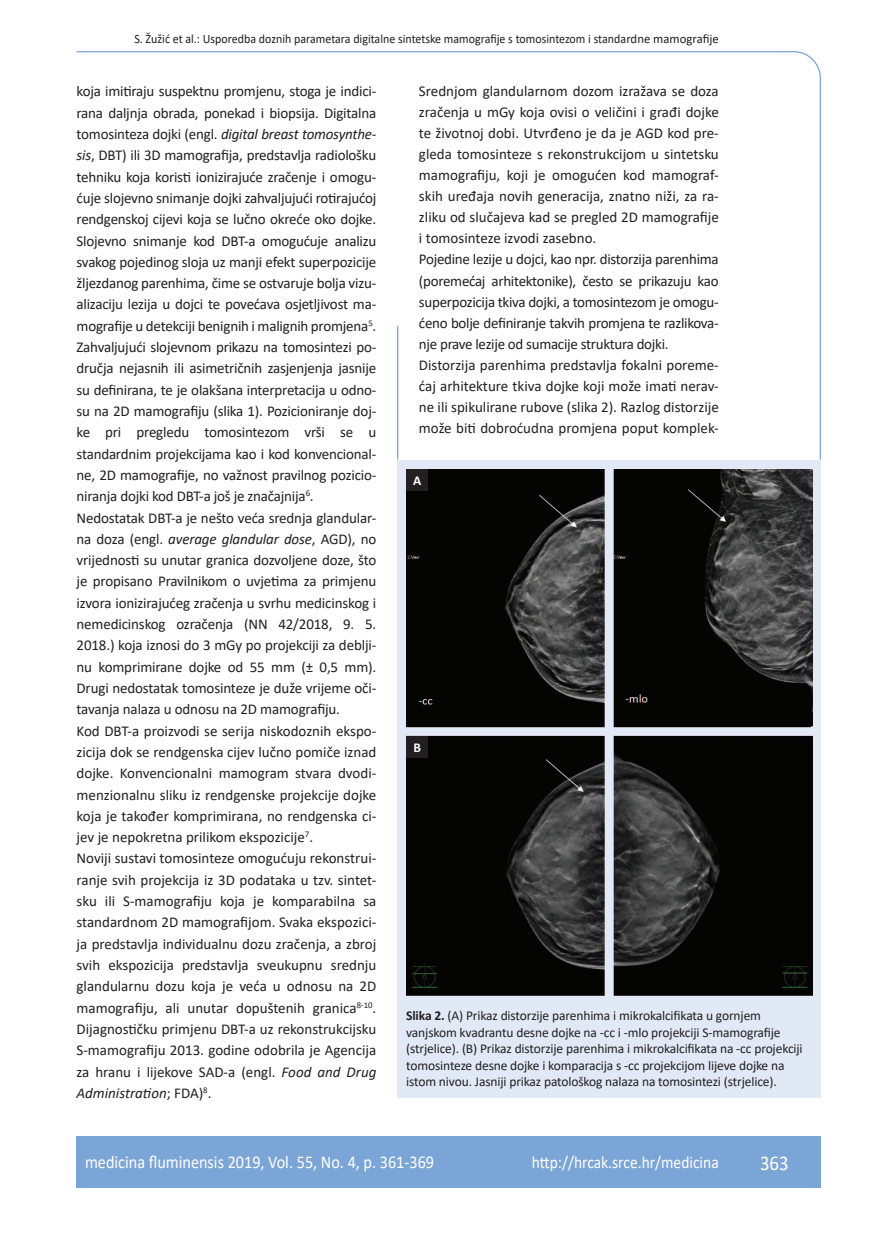
<style>
.page{position:relative;width:872px;height:1234px;background:#fff}
.page>*{position:absolute;margin:0;border:0;box-sizing:border-box;transform-origin:0 0}
.t1{font:21px "Calibri";color:#fff;scale:.9 1}
.t2{font:18px "Calibri";color:#fff;scale:.9 1}
.t3{font:17.25px "Calibri";color:#fff;scale:.9 1}
.osnovni_tekst{font:15px/21.3px "Calibri";letter-spacing:-.01em;color:#231f20;text-align:justify}
.potpis_slika{font:13.5px/16.5px "Calibri";letter-spacing:-.01em;color:#231f20}
.potpis_slika-2{font:700 13.5px "Calibri";color:#fff}
.glava{font:12.75px "Calibri";color:#231f20;scale:.94 1}
.s1{font-style:italic}
.s2{font-weight:700}
</style>
<div class="page">
<svg style="left:76px;top:51px;width:745px;height:409px"></svg>
<hr style="left:397px;top:325px;width:1px;height:134px;background:#7ca5d7">
<div style="left:77px;top:1135px;width:744px;height:51px;background:#7ca5d7"></div>
<div style="left:398px;top:460px;width:422px;height:637px;background:#e1e9f6"></div>
<img style="left:406px;top:469px;width:407px;height:526px">
<div style="left:406px;top:469px;width:22px;height:22px;background:#231f20"></div>
<div style="left:406px;top:736px;width:22px;height:21px;background:#231f20"></div>
<p class="glava" style="left:134px;top:29px;width:623px">S. Žužić et al.: Usporedba doznih parametara digitalne sintetske mamografije s tomosintezom i standardne mamografije</p>
<p class="osnovni_tekst" style="left:77px;top:80px;width:301px">koja imitiraju suspektnu promjenu, stoga je indici&shy;rana daljnja obrada, ponekad i biopsija. Digitalna tomosinteza dojki (engl. <span class="s1">digital breast tomosynthe&shy;sis</span>, DBT) ili 3D mamografija, predstavlja radiološku tehniku koja koristi ionizirajuće zračenje i omogu&shy;ćuje slojevno snimanje dojki zahvaljujući rotirajućoj rendgenskoj cijevi koja se lučno okreće oko dojke.<br>Slojevno snimanje kod DBT-a omogućuje analizu svakog pojedinog sloja uz manji efekt superpozicije žljezdanog parenhima, čime se ostvaruje bolja vizu&shy;alizaciju lezija u dojci te povećava osjetljivost ma&shy;mografije u detekciji benignih i malignih promjena<sup>5</sup>.<br>Zahvaljujući slojevnom prikazu na tomosintezi po&shy;dručja nejasnih ili asimetričnih zasjenjenja jasnije su definirana, te je olakšana interpretacija u odno&shy;su na 2D mamografiju (slika 1). Pozicioniranje doj&shy;ke pri pregledu tomosintezom vrši se u standardnim projekcijama kao i kod konvencional&shy;ne, 2D mamografije, no važnost pravilnog pozicio&shy;niranja dojki kod DBT-a još je značajnija<sup>6</sup>.</p>
<p class="osnovni_tekst" style="left:77px;top:506px;width:301px">Nedostatak DBT-a je nešto veća srednja glandular&shy;na doza (engl. <span class="s1">average glandular dose</span>, AGD), no vrijednosti su unutar granica dozvoljene doze, što je propisano Pravilnikom o uvjetima za primjenu izvora ionizirajućeg zračenja u svrhu medicinskog i nemedicinskog ozračenja (NN 42/2018, 9. 5.<br>2018.) koja iznosi do 3 mGy po projekciji za deblji&shy;nu komprimirane dojke od 55 mm (± 0,5 mm).<br>Drugi nedostatak tomosinteze je duže vrijeme oči&shy;tavanja nalaza u odnosu na 2D mamografiju.</p>
<p class="osnovni_tekst" style="left:77px;top:719px;width:301px">Kod DBT-a proizvodi se serija niskodoznih ekspo&shy;zicija dok se rendgenska cijev lučno pomiče iznad dojke. Konvencionalni mamogram stvara dvodi&shy;menzionalnu sliku iz rendgenske projekcije dojke koja je također komprimirana, no rendgenska ci&shy;jev je nepokretna prilikom ekspozicije<sup>7</sup>.</p>
<p class="osnovni_tekst" style="left:77px;top:847px;width:301px">Noviji sustavi tomosinteze omogućuju rekonstrui&shy;ranje svih projekcija iz 3D podataka u tzv. sintet&shy;sku ili S-mamografiju koja je komparabilna sa standardnom 2D mamografijom. Svaka ekspozici&shy;ja predstavlja individualnu dozu zračenja, a zbroj svih ekspozicija predstavlja sveukupnu srednju glandularnu dozu koja je veća u odnosu na 2D mamografiju, ali unutar dopuštenih granica<sup>8-10</sup>.<br>Dijagnostičku primjenu DBT-a uz rekonstrukcijsku S-mamografiju 2013. godine odobrila je Agencija za hranu i lijekove SAD-a (engl. <span class="s1">Food and Drug Administration</span>; FDA)<sup>8</sup>.</p>
<p class="osnovni_tekst" style="left:419px;top:80px;width:301px">Srednjom glandularnom dozom izražava se doza zračenja u mGy koja ovisi o veličini i građi dojke te životnoj dobi. Utvrđeno je da je AGD kod pre&shy;gleda tomosinteze s rekonstrukcijom u sintetsku mamografiju, koji je omogućen kod mamograf&shy;skih uređaja novih generacija, znatno niži, za ra&shy;zliku od slučajeva kad se pregled 2D mamografije i tomosinteze izvodi zasebno.</p>
<p class="osnovni_tekst" style="left:419px;top:248px;width:301px">Pojedine lezije u dojci, kao npr. distorzija parenhima (poremećaj arhitektonike), često se prikazuju kao superpozicija tkiva dojki, a tomosintezom je omogu&shy;ćeno bolje definiranje takvih promjena te razlikova&shy;nje prave lezije od sumacije struktura dojki.</p>
<p class="osnovni_tekst" style="left:419px;top:353px;width:301px">Distorzija parenhima predstavlja fokalni poreme&shy;ćaj arhitekture tkiva dojke koji može imati nerav&shy;ne ili spikulirane rubove (slika 2). Razlog distorzije može biti dobroćudna promjena poput komplek-</p>
<p class="potpis_slika-2" style="left:413px;top:471px;width:10px">A</p>
<p class="potpis_slika-2" style="left:413px;top:737px;width:9px">B</p>
<p class="potpis_slika" style="left:406px;top:1007px;width:398px"><span class="s2">Slika 2.</span> (A) Prikaz distorzije parenhima i mikrokalcifikata u gornjem vanjskom kvadrantu desne dojke na -cc i -mlo projekciji S-mamografije (strjelice). (B) Prikaz distorzije parenhima i mikrokalcifikata na -cc projekciji tomosinteze desne dojke i komparacija s -cc projekcijom lijeve dojke na istom nivou. Jasniji prikaz patološkog nalaza na tomosintezi (strjelice).</p>
<p class="t2" style="left:85px;top:1149px;width:389px">medicina fluminensis 2019, Vol. 55, No. 4, p. 361-369</p>
<p class="t3" style="left:532px;top:1150px;width:209px">http://hrcak.srce.hr/medicina</p>
<p class="t1" style="left:760px;top:1147px;width:33px">363</p>
</div>
